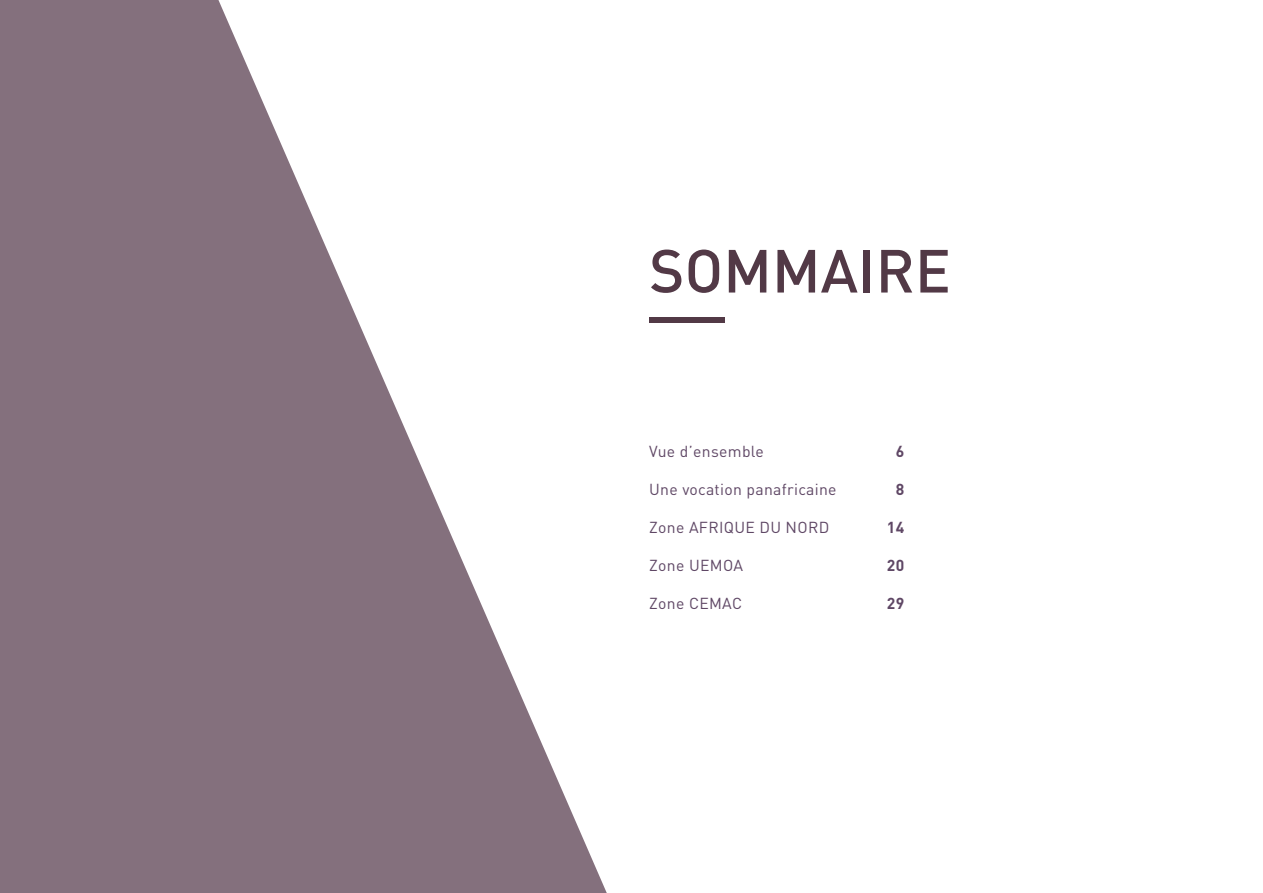
<style>
.page{position:relative;width:1263px;height:893px;background:#fff}
.page>*{position:absolute;margin:0;border:0;box-sizing:border-box;transform-origin:0 0}
.t1{font:500 59.85px "DIN";color:#523946}
.t2{font:15.75px "DIN";letter-spacing:.02em;color:#5f4765}
.t3{font:700 15.75px "DIN";color:#5f4765}
</style>
<div class="page">
<svg style="left:0;top:0;width:607px;height:893px;fill:#84707d"></svg>
<div style="left:649px;top:317px;width:75px;height:6px;background:#523946"></div>
<h1 class="t1" style="left:649px;top:233px;width:303px">SOMMAIRE</h1>
<p class="t2" style="left:649px;top:441px;width:116px">Vue d’ensemble</p>
<p class="t3" style="left:896px;top:441px;width:10px">6</p>
<p class="t2" style="left:649px;top:479px;width:189px">Une vocation panafricaine</p>
<p class="t3" style="left:896px;top:479px;width:10px">8</p>
<p class="t2" style="left:649px;top:517px;width:182px">Zone AFRIQUE DU NORD</p>
<p class="t3" style="left:887px;top:517px;width:19px">14</p>
<p class="t2" style="left:649px;top:555px;width:95px">Zone UEMOA</p>
<p class="t3" style="left:887px;top:555px;width:19px">20</p>
<p class="t2" style="left:649px;top:593px;width:94px">Zone CEMAC</p>
<p class="t3" style="left:887px;top:593px;width:19px">29</p>
</div>
